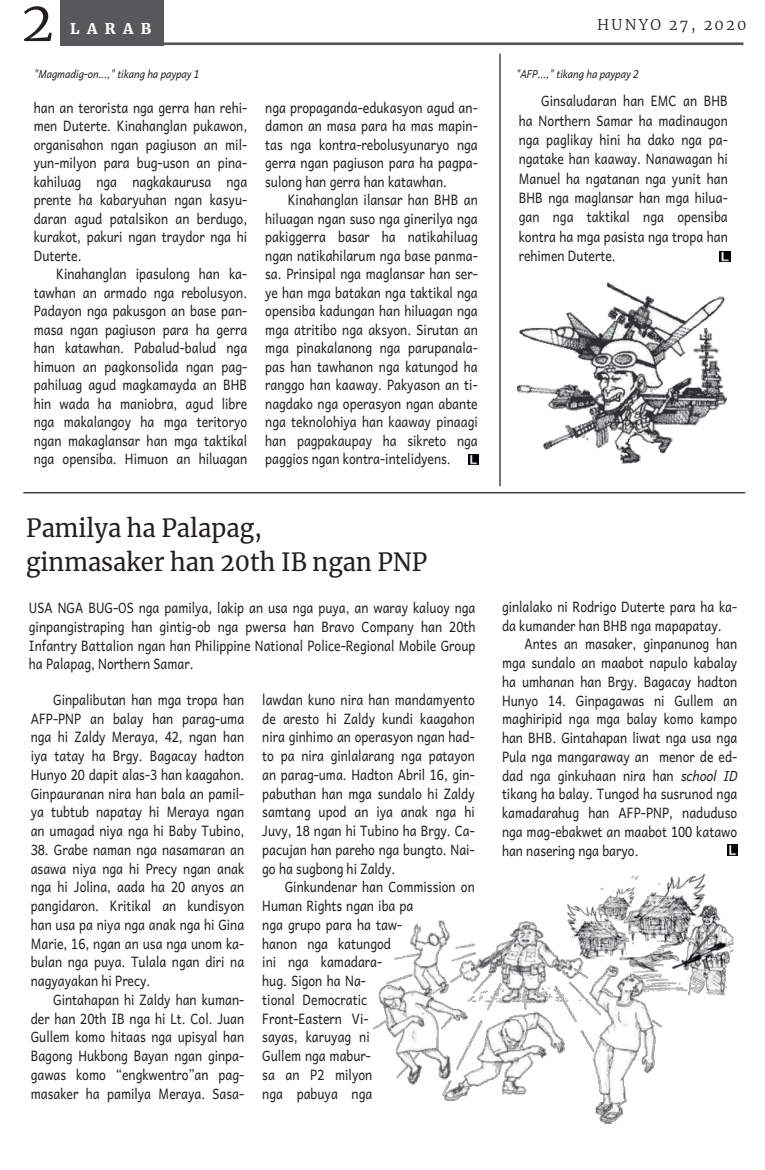
<style>
.page{position:relative;width:765px;height:1170px;background:#fff}
.page>*{position:absolute;margin:0;border:0;box-sizing:border-box;transform-origin:0 0}
.t1{font:300 55px "Merriweather";color:#231f20}
.t2{font:25px/33.8px "Merriweather";color:#231f20;scale:.95 1}
.t3{font:300 14.75px "Merriweather";letter-spacing:.15em;color:#231f20}
.t4{font:900 14.75px "Merriweather";letter-spacing:.495em;color:#fefefe}
.t5{font:14.38px/18.8px "Andika New Basic";color:#231f20;text-align:justify;scale:.85 1}
.t6{font:italic 11.25px "Andika New Basic";letter-spacing:.005em;color:#231f20;scale:.85 1}
.s1{font-style:italic}
</style>
<div class="page">
<hr style="left:499px;top:54px;width:2px;height:432px;background:#231f20">
<img style="left:518px;top:282px;width:208px;height:182px">
<hr style="left:61px;top:42px;width:683px;height:3px;background:#57585a">
<div style="left:60px;top:0;width:104px;height:46px;background:#57585a"></div>
<img style="left:373px;top:875px;width:361px;height:249px">
<hr style="left:23px;top:492px;width:722px;height:1px;background:#231f20">
<svg style="left:468px;top:454px;width:10px;height:11px"></svg>
<svg style="left:720px;top:251px;width:10px;height:11px"></svg>
<svg style="left:728px;top:845px;width:10px;height:10px"></svg>
<h1 class="t1" style="left:21px;top:-13px;width:34px">2</h1>
<p class="t4" style="left:70px;top:20px;width:83px">LARAB</p>
<p class="t3" style="left:597px;top:16px;width:151px">HUNYO 27, 2020</p>
<p class="t6" style="left:33px;top:64px;width:196px">"Magmadig-on...," tikang ha paypay 1</p>
<p class="t5" style="left:34px;top:98px;width:253px">han an terorista nga gerra han rehi‐ men Duterte. Kinahanglan pukawon, organisahon ngan pagiuson an mil‐ yun-milyon para bug-uson an pina‐ kahiluag nga nagkakaurusa nga prente ha kabaryuhan ngan kasyu‐ daran agud patalsikon an berdugo, kurakot, pakuri ngan traydor nga hi Duterte.</p>
<p class="t5" style="left:34px;top:264px;width:253px;text-indent:22px">Kinahanglan ipasulong han ka‐ tawhan an armado nga rebolusyon.<br>Padayon nga pakusgon an base pan‐ masa ngan pagiuson para ha gerra han katawhan. Pabalud-balud nga himuon an pagkonsolida ngan pag‐ pahiluag agud magkamayda an BHB hin wada ha maniobra, agud libre nga makalangoy ha mga teritoryo ngan makaglansar han mga taktikal nga opensiba. Himuon an hiluagan</p>
<p class="t5" style="left:265px;top:98px;width:252px">nga propaganda-edukasyon agud an‐ damon an masa para ha mas mapin‐ tas nga kontra-rebolusyunaryo nga gerra ngan pagiuson para ha pagpa‐ sulong han gerra han katawhan.</p>
<p class="t5" style="left:265px;top:190px;width:252px;text-indent:22px">Kinahanglan ilansar han BHB an hiluagan ngan suso nga ginerilya nga pakiggerra basar ha natikahiluag ngan natikahilarum nga base panma‐ sa. Prinsipal nga maglansar han ser‐ ye han mga batakan nga taktikal nga opensiba kadungan han hiluagan nga mga atritibo nga aksyon. Sirutan an mga pinakalanong nga parupanala‐ pas han tawhanon nga katungod ha ranggo han kaaway. Pakyason an ti‐ nagdako nga operasyon ngan abante nga teknolohiya han kaaway pinaagi han pagpakaupay ha sikreto nga paggios ngan kontra-intelidyens.</p>
<h2 class="t2" style="left:26px;top:511px;width:424px">Pamilya ha Palapag,<br>ginmasaker han 20th IB ngan PNP</h2>
<p class="t6" style="left:515px;top:64px;width:146px">"AFP...," tikang ha paypay 2</p>
<p class="t5" style="left:519px;top:91px;width:247px;line-height:19.4px;text-indent:22px">Ginsaludaran han EMC an BHB ha Northern Samar ha madinaugon nga paglikay hini ha dako nga pa‐ ngatake han kaaway. Nanawagan hi Manuel ha ngatanan nga yunit han BHB nga maglansar han mga hilua‐ gan nga taktikal nga opensiba kontra ha mga pasista nga tropa han rehimen Duterte.</p>
<p class="t5" style="left:29px;top:598px;width:527px">USA NGA BUG-OS nga pamilya, lakip an usa nga puya, an waray kaluoy nga ginpangistraping han gintig-ob nga pwersa han Bravo Company han 20th Infantry Battalion ngan han Philippine National Police-Regional Mobile Group ha Palapag, Northern Samar.</p>
<p class="t5" style="left:502px;top:596px;width:278px">ginlalako ni Rodrigo Duterte para ha ka‐ da kumander han BHB nga mapapatay.</p>
<p class="t5" style="left:502px;top:634px;width:278px;text-indent:22px">Antes an masaker, ginpanunog han mga sundalo an maabot napulo kabalay ha umhanan han Brgy. Bagacay hadton Hunyo 14. Ginpagawas ni Gullem an maghiripid nga mga balay komo kampo han BHB. Gintahapan liwat nga usa nga Pula nga mangaraway an menor de ed‐ dad nga ginkuhaan nira han <span class="s1">school ID </span>tikang ha balay. Tungod ha susrunod nga kamadarahug han AFP-PNP, naduduso nga mag-ebakwet an maabot 100 katawo han nasering nga baryo.</p>
<p class="t5" style="left:262px;top:690px;width:252px">lawdan kuno nira han mandamyento de aresto hi Zaldy kundi kaagahon nira ginhimo an operasyon ngan had‐ to pa nira ginlalarang nga patayon an parag-uma. Hadton Abril 16, gin‐ pabuthan han mga sundalo hi Zaldy samtang upod an iya anak nga hi Juvy, 18 ngan hi Tubino ha Brgy. Ca‐ pacujan han pareho nga bungto. Nai‐ go ha sugbong hi Zaldy.</p>
<p class="t5" style="left:262px;top:877px;width:251px;text-align:left;text-indent:22px">Ginkundenar han Commission on<br>Human Rights ngan iba pa<br>nga grupo para ha taw‐<br>hanon nga katungod<br>ini nga kamadara‐<br>hug. Sigon ha Na‐<br>tional Democratic<br>Front-Eastern Vi‐<br>sayas, karuyag ni<br>Gullem nga mabur‐<br>sa an P2 milyon<br>nga pabuya nga</p>
<p class="t5" style="left:31px;top:690px;width:253px;text-indent:22px">Ginpalibutan han mga tropa han AFP-PNP an balay han parag-uma nga hi Zaldy Meraya, 42, ngan han iya tatay ha Brgy. Bagacay hadton Hunyo 20 dapit alas-3 han kaagahon.<br>Ginpauranan nira han bala an pamil‐ ya tubtub napatay hi Meraya ngan an umagad niya nga hi Baby Tubino,</p>
<p class="t5" style="left:31px;top:840px;width:253px">38. Grabe naman nga nasamaran an asawa niya nga hi Precy ngan anak nga hi Jolina, aada ha 20 anyos an pangidaron. Kritikal an kundisyon han usa pa niya nga anak nga hi Gina Marie, 16, ngan an usa nga unom ka‐ bulan nga puya. Tulala ngan diri na nagyayakan hi Precy.</p>
<p class="t5" style="left:31px;top:990px;width:253px;text-indent:22px">Gintahapan hi Zaldy han kuman‐ der han 20th IB nga hi Lt. Col. Juan Gullem komo hitaas nga upisyal han Bagong Hukbong Bayan ngan ginpa‐ gawas komo “engkwentro”an pag‐ masaker ha pamilya Meraya. Sasa‐</p>
</div>
